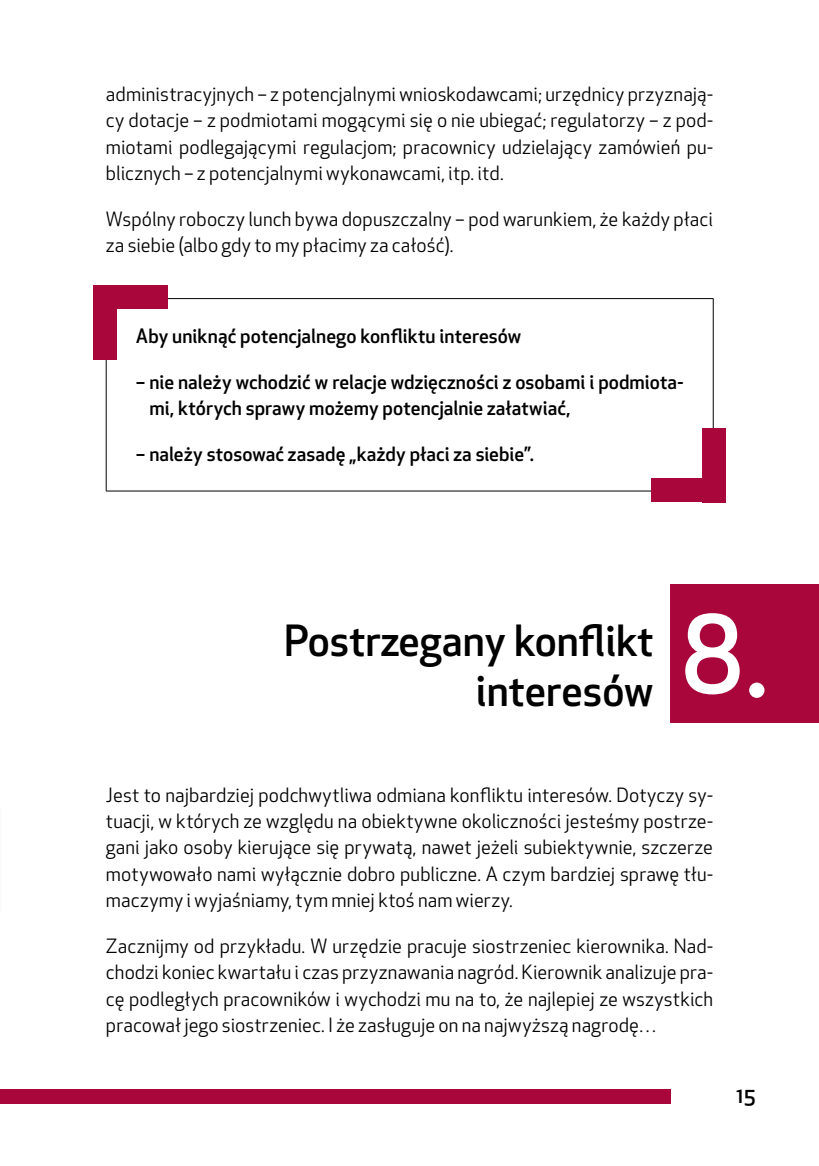
<style>
.page{position:relative;width:819px;height:1166px;background:#fff}
.page>*{position:absolute;margin:0;border:0;box-sizing:border-box;transform-origin:0 0}
.t1{font:500 105px "Apex New";color:#fff}
.t2{font:500 42px/50.4px "Apex New";color:#000;text-align:right}
.t3{font:500 21px "Apex New";color:#000}
.t4{font:19.25px/26.2px "Apex New";letter-spacing:.005em;color:#000;text-align:justify}
.t5{font:500 19.25px/26.2px "Apex New";letter-spacing:.005em;color:#000}
</style>
<div class="page">
<div style="left:0;top:1090px;width:670px;height:14px;background:#a9063b"></div>
<hr style="left:106px;top:298px;width:607px;height:1px;background:#000">
<hr style="left:106px;top:299px;width:1px;height:192px;background:#000">
<hr style="left:713px;top:299px;width:1px;height:192px;background:#000">
<hr style="left:106px;top:491px;width:607px;height:1px;background:#000">
<div style="left:670px;top:584px;width:149px;height:139px;background:#a9063b"></div>
<div style="left:94px;top:285px;width:23px;height:75px;background:#a9063b"></div>
<div style="left:94px;top:285px;width:74px;height:24px;background:#a9063b"></div>
<div style="left:701px;top:428px;width:24px;height:74px;background:#a9063b"></div>
<div style="left:651px;top:478px;width:74px;height:24px;background:#a9063b"></div>
<p class="t4" style="left:106px;top:81px;width:608px">administracyjnych – z potencjalnymi wnioskodawcami; urzędnicy przyznają&shy;cy dotacje – z podmiotami mogącymi się o nie ubiegać; regulatorzy – z pod&shy;miotami podlegającymi regulacjom; pracownicy udzielający zamówień pu&shy;blicznych – z potencjalnymi wykonawcami, itp. itd.</p>
<p class="t4" style="left:106px;top:206px;width:608px">Wspólny roboczy lunch bywa dopuszczalny – pod warunkiem, że każdy płaci za siebie (albo gdy to my płacimy za całość).</p>
<p class="t5" style="left:136px;top:322px;width:387px">Aby uniknąć potencjalnego konfliktu interesów</p>
<p class="t5" style="left:149px;top:368px;width:535px;text-indent:-13px">– nie należy wchodzić w relacje wdzięczności z osobami i podmiota&shy;mi, których sprawy możemy potencjalnie załatwiać,</p>
<p class="t5" style="left:136px;top:441px;width:399px">– należy stosować zasadę „każdy płaci za siebie”.</p>
<h2 class="t2" style="left:284px;top:614px;width:370px">Postrzegany konflikt interesów</h2>
<h1 class="t1" style="left:681px;top:586px;width:88px">8.</h1>
<p class="t4" style="left:106px;top:782px;width:608px">Jest to najbardziej podchwytliwa odmiana konfliktu interesów. Dotyczy sy&shy;tuacji, w których ze względu na obiektywne okoliczności jesteśmy postrze&shy;gani jako osoby kierujące się prywatą, nawet jeżeli subiektywnie, szczerze motywowało nami wyłącznie dobro publiczne. A czym bardziej sprawę tłu&shy;maczymy i wyjaśniamy, tym mniej ktoś nam wierzy.</p>
<p class="t4" style="left:106px;top:933px;width:608px">Zacznijmy od przykładu. W urzędzie pracuje siostrzeniec kierownika. Nad&shy;chodzi koniec kwartału i czas przyznawania nagród. Kierownik analizuje pra&shy;cę podległych pracowników i wychodzi mu na to, że najlepiej ze wszystkich pracował jego siostrzeniec. I że zasługuje on na najwyższą nagrodę…</p>
<p class="t3" style="left:736px;top:1081px;width:21px">15</p>
</div>
